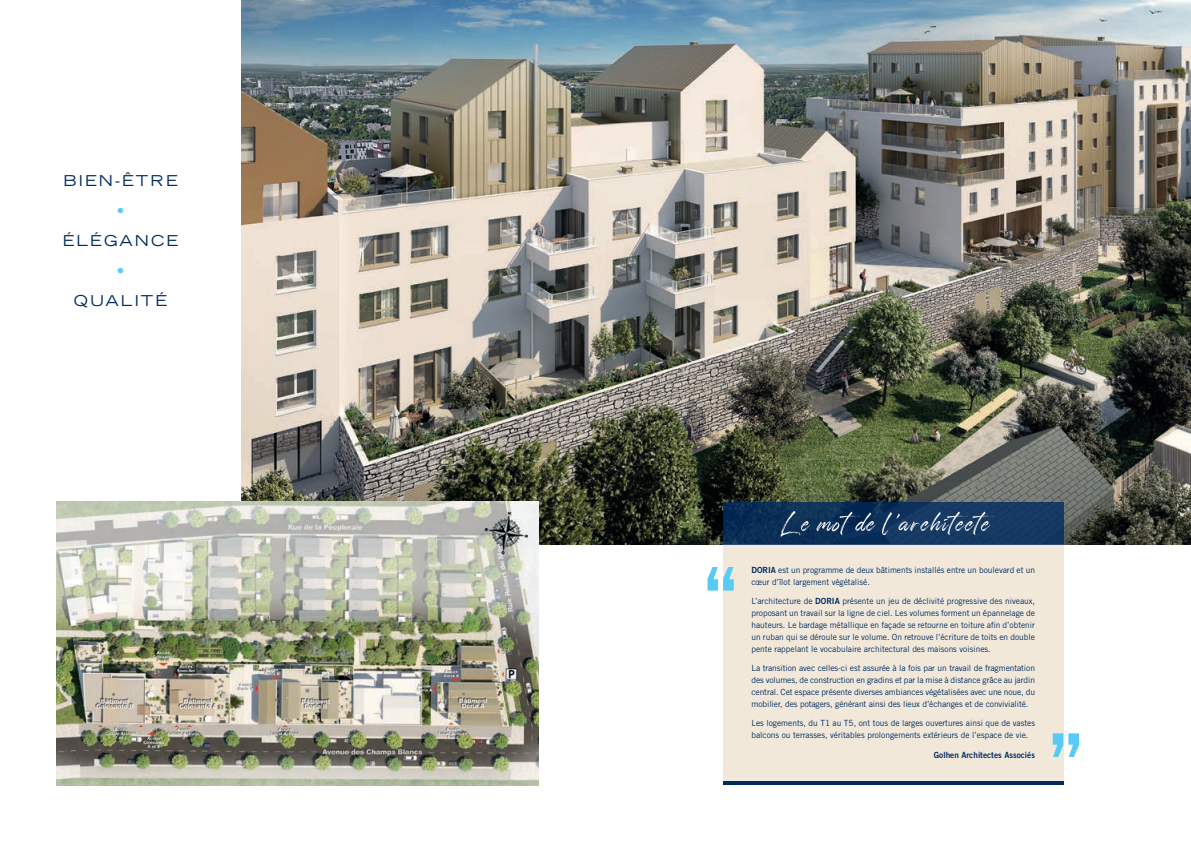
<style>
.page{position:relative;width:1191px;height:842px;background:#fff}
.page>*{position:absolute;margin:0;border:0;box-sizing:border-box;transform-origin:0 0}
.t1{font:italic 55px "Automobile Contest";letter-spacing:.04em;color:#fff}
.t2{font:expanded 15px "Trade Gothic LT Std";letter-spacing:.14em;color:#002b61}
.t3{font:expanded 15px "Trade Gothic LT Std";color:#56cbf5}
.t4{font:8.5px/12px "Trade Gothic LT Std";color:#002b61}
.t5{font:8.5px "Trade Gothic LT Std Bd 2";color:#002b61}
.s1{font-family:"Trade Gothic LT Std Bd 2"}
</style>
<div class="page">
<img style="left:241px;top:0;width:950px;height:544px">
<div style="left:723px;top:544px;width:340px;height:241px;background:#f1e8da"></div>
<div style="left:723px;top:502px;width:340px;height:42px;background:linear-gradient(to right,#082b53,#183c67)"></div>
<svg style="left:707px;top:567px;width:26px;height:23px"></svg>
<img style="left:57px;top:502px;width:482px;height:283px">
<svg style="left:1052px;top:733px;width:27px;height:24px"></svg>
<hr style="left:723px;top:781px;width:340px;height:4px;background:#002b61">
<h2 class="t2" style="left:63px;top:171px;width:116px">BIEN-ÊTRE</h2>
<h2 class="t3" style="left:117px;top:201px;width:9px">•</h2>
<h2 class="t2" style="left:63px;top:231px;width:117px">ÉLÉGANCE</h2>
<h2 class="t3" style="left:117px;top:261px;width:9px">•</h2>
<h2 class="t2" style="left:74px;top:291px;width:95px">QUALITÉ</h2>
<h1 class="t1" style="left:780px;top:480px;width:220px">Lemot del ’architecte</h1>
<p class="t4" style="left:751px;top:564px;width:285px"><span class="s1">DORIA</span> est un programme de deux bâtiments installés entre un boulevard et un cœur d’îlot largement végétalisé.</p>
<p class="t4" style="left:751px;top:595px;width:285px;text-align:justify">L’architecture de <span class="s1">DORIA</span> présente un jeu de déclivité progressive des niveaux, proposant un travail sur la ligne de ciel. Les volumes forment un épannelage de hauteurs. Le bardage métallique en façade se retourne en toiture afin d’obtenir un ruban qui se déroule sur le volume. On retrouve l’écriture de toits en double pente rappelant le vocabulaire architectural des maisons voisines.</p>
<p class="t4" style="left:751px;top:662px;width:285px;text-align:justify">La transition avec celles-ci est assurée à la fois par un travail de fragmentation des volumes, de construction en gradins et par la mise à distance grâce au jardin central. Cet espace présente diverses ambiances végétalisées avec une noue, du mobilier, des potagers, générant ainsi des lieux d’échanges et de convivialité.</p>
<p class="t4" style="left:751px;top:717px;width:285px">Les logements, du T1 au T5, ont tous de larges ouvertures ainsi que de vastes balcons ou terrasses, véritables prolongements extérieurs de l’espace de vie.</p>
<p class="t5" style="left:933px;top:749px;width:103px">Golhen Architectes Associés</p>
</div>
